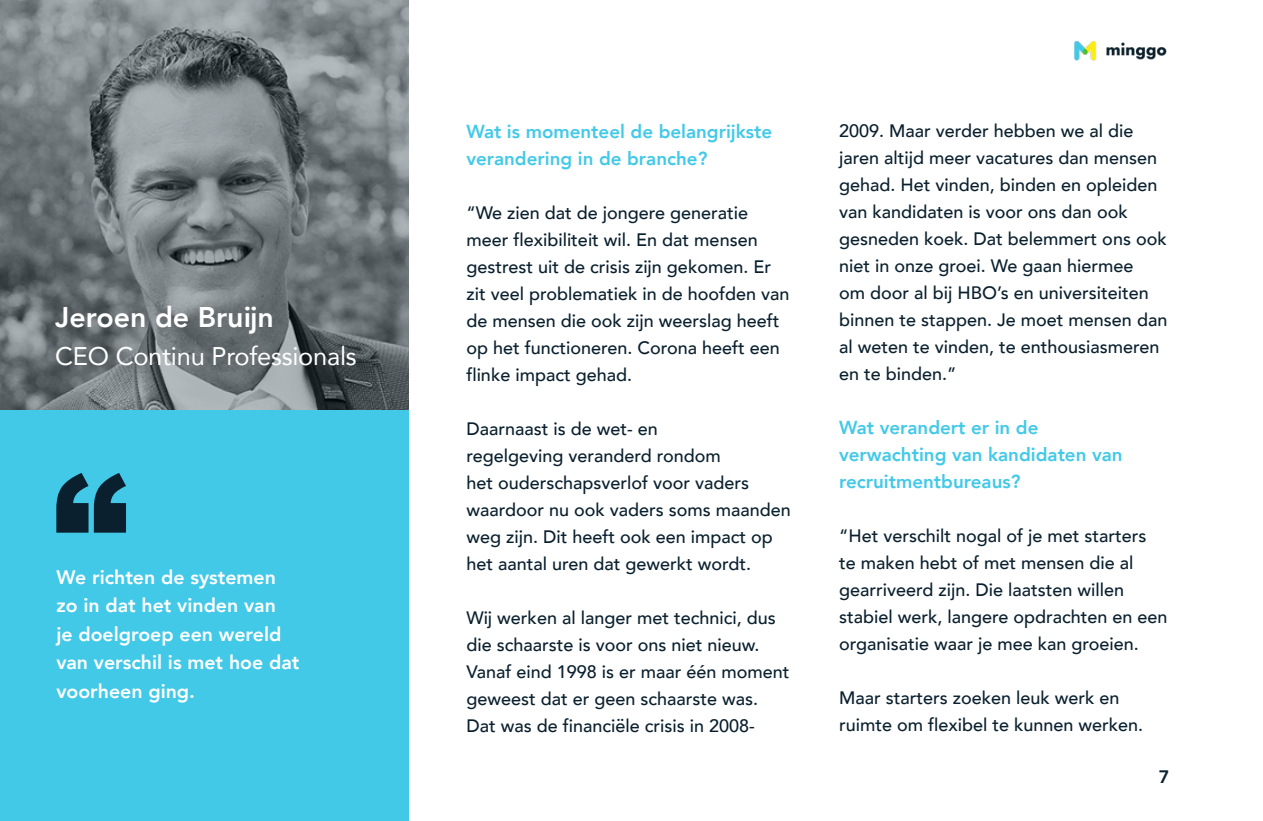
<style>
.page{position:relative;width:1263px;height:821px;background:#fff}
.page>*{position:absolute;margin:0;border:0;box-sizing:border-box;transform-origin:0 0}
.t1{font:800 28.5px "Avenir";color:#fff}
.t2{font:25.5px "Avenir";letter-spacing:-.01em;color:#fff}
.t3{font:800 19.5px/28.5px "Avenir";color:#fff}
.t4{font:800 18.75px/27px "Avenir";color:#43c9e8}
.t5{font:500 18px/27px "Avenir";color:#0a202e}
.t6{font:800 18px "Avenir";color:#09202e}
</style>
<div class="page">
<svg style="left:0;top:0;width:408px;height:410px;background:#747b7f"></svg>
<div style="left:0;top:410px;width:408px;height:411px;background:#43c9e8"></div>
<img style="left:1074px;top:41px;width:93px;height:20px">
<svg style="left:56px;top:473px;width:70px;height:59px"></svg>
<h1 class="t1" style="left:55px;top:295px;width:220px">Jeroen de Bruijn</h1>
<h2 class="t2" style="left:55px;top:346px;width:303px">CEO Continu Professionals</h2>
<p class="t3" style="left:56px;top:564px;width:245px">We richten de systemen zo in dat het vinden van<br>je doelgroep een wereld van verschil is met hoe dat voorheen ging.</p>
<p class="t4" style="left:466px;top:119px;width:307px">Wat is momenteel de belangrijkste verandering in de branche?</p>
<p class="t5" style="left:466px;top:201px;width:325px">“We zien dat de jongere generatie meer flexibiliteit wil. En dat mensen gestrest uit de crisis zijn gekomen. Er zit veel problematiek in de hoofden van de mensen die ook zijn weerslag heeft op het functioneren. Corona heeft een flinke impact gehad.</p>
<p class="t5" style="left:466px;top:417px;width:326px">Daarnaast is de wet- en<br>regelgeving veranderd rondom<br>het ouderschapsverlof voor vaders waardoor nu ook vaders soms maanden weg zijn. Dit heeft ook een impact op het aantal uren dat gewerkt wordt.</p>
<p class="t5" style="left:466px;top:606px;width:325px">Wij werken al langer met technici, dus die schaarste is voor ons niet nieuw.<br>Vanaf eind 1998 is er maar één moment geweest dat er geen schaarste was.<br>Dat was de financiële crisis in 2008-</p>
<p class="t5" style="left:839px;top:119px;width:330px">2009. Maar verder hebben we al die jaren altijd meer vacatures dan mensen gehad. Het vinden, binden en opleiden van kandidaten is voor ons dan ook gesneden koek. Dat belemmert ons ook niet in onze groei. We gaan hiermee<br>om door al bij HBO’s en universiteiten binnen te stappen. Je moet mensen dan al weten te vinden, te enthousiasmeren en te binden.”</p>
<p class="t4" style="left:839px;top:416px;width:285px">Wat verandert er in de verwachting van kandidaten van recruitmentbureaus?</p>
<p class="t5" style="left:839px;top:524px;width:330px">“Het verschilt nogal of je met starters te maken hebt of met mensen die al gearriveerd zijn. Die laatsten willen stabiel werk, langere opdrachten en een organisatie waar je mee kan groeien.</p>
<p class="t5" style="left:839px;top:686px;width:306px">Maar starters zoeken leuk werk en ruimte om flexibel te kunnen werken.</p>
<p class="t6" style="left:1159px;top:769px;width:12px">7</p>
</div>
